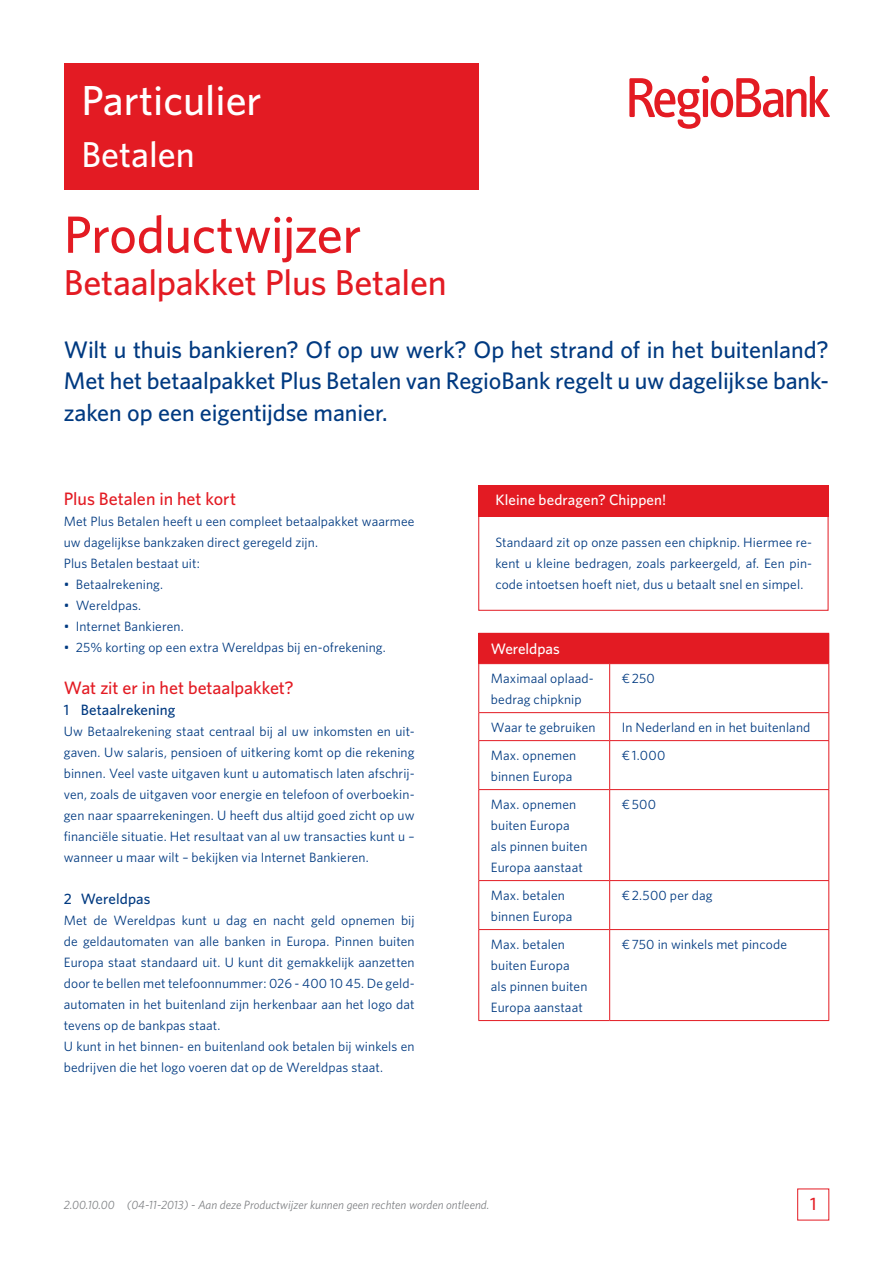
<style>
.page{position:relative;width:893px;height:1263px;background:#fff}
.page>*{position:absolute;margin:0;border:0;box-sizing:border-box;transform-origin:0 0}
.t1{font:500 52.5px "Whitney";letter-spacing:-.01em;color:#e31b23}
.t2{font:500 42px "Whitney";color:#fff}
.t3{font:500 36px "Whitney";letter-spacing:-.01em;color:#e31b23}
.t4{font:500 36px "Whitney";color:#fff}
.t5{font:500 24px/31.5px "Whitney";letter-spacing:-.005em;color:#013a81;text-align:justify}
.t6{font:500 18px "Whitney";letter-spacing:-.005em;color:#e31b23}
.t7{font:500 15.15px "Whitney";color:#fff}
.t8{font:500 15px "Whitney";letter-spacing:.005em;color:#013a81}
.t9{font:500 15px "Whitney";letter-spacing:.005em;color:#fff}
.t10{font:13.5px/21px "Whitney";letter-spacing:.01em;color:#013a81}
.t11{font:italic 12px "Whitney";color:#808285}
</style>
<div class="page">
<div style="left:478px;top:485px;width:351px;height:31px;background:#e31b23"></div>
<div style="left:478px;top:485px;width:350px;height:126px;border:1px solid #e31b23"></div>
<div style="left:479px;top:633px;width:350px;height:31px;background:#e31b23"></div>
<svg style="left:479px;top:664px;width:349px;height:356px"></svg>
<svg style="left:478px;top:634px;width:1px;height:29px"></svg>
<hr style="left:478px;top:633px;width:132px;height:1px;background:#e31b23">
<hr style="left:478px;top:664px;width:1px;height:48px;background:#e31b23">
<hr style="left:478px;top:663px;width:132px;height:1px;background:#e31b23">
<hr style="left:609px;top:664px;width:1px;height:48px;background:#e31b23">
<hr style="left:828px;top:664px;width:1px;height:48px;background:#e31b23">
<svg style="left:478px;top:713px;width:1px;height:27px"></svg>
<hr style="left:478px;top:712px;width:132px;height:1px;background:#e31b23">
<svg style="left:609px;top:713px;width:1px;height:27px"></svg>
<hr style="left:610px;top:712px;width:219px;height:1px;background:#e31b23">
<svg style="left:828px;top:713px;width:1px;height:27px"></svg>
<hr style="left:478px;top:741px;width:1px;height:48px;background:#e31b23">
<hr style="left:478px;top:740px;width:132px;height:1px;background:#e31b23">
<hr style="left:609px;top:741px;width:1px;height:48px;background:#e31b23">
<hr style="left:610px;top:740px;width:219px;height:1px;background:#e31b23">
<hr style="left:828px;top:741px;width:1px;height:48px;background:#e31b23">
<hr style="left:478px;top:790px;width:1px;height:90px;background:#e31b23">
<hr style="left:478px;top:881px;width:1px;height:48px;background:#e31b23">
<hr style="left:478px;top:930px;width:1px;height:90px;background:#e31b23">
<hr style="left:478px;top:789px;width:132px;height:1px;background:#e31b23">
<hr style="left:478px;top:880px;width:132px;height:1px;background:#e31b23">
<hr style="left:478px;top:929px;width:132px;height:1px;background:#e31b23">
<hr style="left:478px;top:1020px;width:132px;height:1px;background:#e31b23">
<hr style="left:609px;top:790px;width:1px;height:90px;background:#e31b23">
<hr style="left:609px;top:881px;width:1px;height:48px;background:#e31b23">
<hr style="left:609px;top:930px;width:1px;height:90px;background:#e31b23">
<hr style="left:610px;top:789px;width:219px;height:1px;background:#e31b23">
<hr style="left:828px;top:790px;width:1px;height:90px;background:#e31b23">
<hr style="left:828px;top:881px;width:1px;height:48px;background:#e31b23">
<hr style="left:828px;top:930px;width:1px;height:90px;background:#e31b23">
<hr style="left:610px;top:880px;width:219px;height:1px;background:#e31b23">
<hr style="left:610px;top:929px;width:219px;height:1px;background:#e31b23">
<hr style="left:610px;top:1020px;width:219px;height:1px;background:#e31b23">
<div style="left:64px;top:64px;width:415px;height:126px;background:#e31b23"></div>
<svg style="left:629px;top:76px;width:201px;height:53px"></svg>
<h2 class="t2" style="left:81px;top:72px;width:182px">Particulier</h2>
<h3 class="t4" style="left:81px;top:131px;width:115px">Betalen</h3>
<h1 class="t1" style="left:64px;top:200px;width:299px">Productwijzer</h1>
<h3 class="t3" style="left:64px;top:258px;width:385px">Betaalpakket Plus Betalen</h3>
<h3 class="t5" style="left:64px;top:333px;width:767px">Wilt u thuis bankieren? Of op uw werk? Op het strand of in het buitenland?<br>Met het betaalpakket Plus Betalen van RegioBank regelt u uw dagelijkse bank&shy;zaken op een eigentijdse manier.</h3>
<h3 class="t6" style="left:64px;top:487px;width:174px">Plus Betalen in het kort</h3>
<p class="t10" style="left:64px;top:510px;width:352px">Met Plus Betalen heeft u een compleet betaalpakket waarmee uw dagelijkse bankzaken direct geregeld zijn.<br>Plus Betalen bestaat uit:</p>
<p class="t10" style="left:64px;top:573px;width:101px">• Betaalrekening.</p>
<p class="t10" style="left:64px;top:594px;width:79px">• Wereldpas.</p>
<p class="t10" style="left:64px;top:615px;width:122px">• Internet Bankieren.</p>
<p class="t10" style="left:64px;top:636px;width:324px">• 25% korting op een extra Wereldpas bij en-ofrekening.</p>
<h3 class="t6" style="left:64px;top:676px;width:231px">Wat zit er in het betaalpakket?</h3>
<p class="t8" style="left:64px;top:700px;width:113px">1 Betaalrekening</p>
<p class="t10" style="left:64px;top:720px;width:352px;text-align:justify">Uw Betaalrekening staat centraal bij al uw inkomsten en uit&shy;gaven. Uw salaris, pensioen of uitkering komt op die rekening binnen. Veel vaste uitgaven kunt u automatisch laten afschrij&shy;ven, zoals de uitgaven voor energie en telefoon of overboekin&shy;gen naar spaarrekeningen. U heeft dus altijd goed zicht op uw financiële situatie. Het resultaat van al uw transacties kunt u – wanneer u maar wilt – bekijken via Internet Bankieren.</p>
<p class="t8" style="left:64px;top:889px;width:88px">2 Wereldpas</p>
<p class="t10" style="left:64px;top:909px;width:352px">Met de Wereldpas kunt u dag en nacht geld opnemen bij de geldautomaten van alle banken in Europa. Pinnen buiten Europa staat standaard uit. U kunt dit gemakkelijk aanzetten door te bellen met telefoonnummer: 026 - 400 10 45. De geld&shy;automaten in het buitenland zijn herkenbaar aan het logo dat tevens op de bankpas staat.<br>U kunt in het binnen- en buitenland ook betalen bij winkels en bedrijven die het logo voeren dat op de Wereldpas staat.</p>
<p class="t9" style="left:495px;top:490px;width:172px">Kleine bedragen? Chippen!</p>
<p class="t10" style="left:495px;top:531px;width:318px;text-align:justify">Standaard zit op onze passen een chipknip. Hiermee re&shy;kent u kleine bedragen, zoals parkeergeld, af. Een pin&shy;code intoetsen hoeft niet, dus u betaalt snel en simpel.</p>
<p class="t7" style="left:491px;top:639px;width:70px">Wereldpas</p>
<p class="t10" style="left:491px;top:667px;width:104px">Maximaal oplaad&shy;bedrag chipknip</p>
<p class="t10" style="left:622px;top:667px;width:35px">€ 250</p>
<p class="t10" style="left:491px;top:716px;width:106px">Waar te gebruiken</p>
<p class="t10" style="left:622px;top:716px;width:190px">In Nederland en in het buitenland</p>
<p class="t10" style="left:491px;top:744px;width:87px">Max. opnemen binnen Europa</p>
<p class="t10" style="left:622px;top:744px;width:45px">€ 1.000</p>
<p class="t10" style="left:491px;top:793px;width:98px">Max. opnemen buiten Europa als pinnen buiten<br>Europa aanstaat</p>
<p class="t10" style="left:622px;top:793px;width:36px">€ 500</p>
<p class="t10" style="left:491px;top:884px;width:83px">Max. betalen binnen Europa</p>
<p class="t10" style="left:622px;top:884px;width:92px">€ 2.500 per dag</p>
<p class="t10" style="left:491px;top:933px;width:98px">Max. betalen buiten Europa als pinnen buiten<br>Europa aanstaat</p>
<p class="t10" style="left:622px;top:933px;width:167px">€ 750 in winkels met pincode</p>
<p class="t11" style="left:64px;top:1197px;width:427px">2.00.10.00 (04-11-2013) - Aan deze Productwijzer kunnen geen rechten worden ontleend.</p>
<h3 class="t6" style="left:810px;top:1192px;width:8px">1</h3>
</div>
